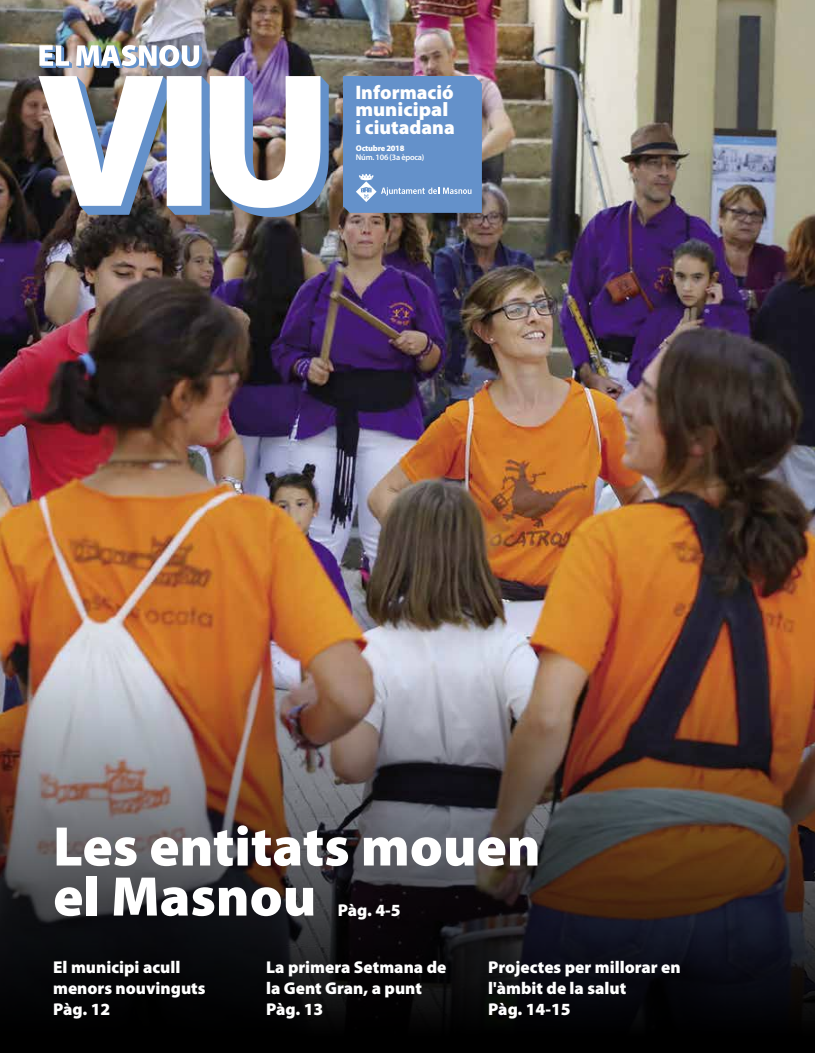
<style>
.page{position:relative;width:815px;height:1053px;background:#fff}
.page>*{position:absolute;margin:0;border:0;box-sizing:border-box;transform-origin:0 0}
.t1{font:900 56.25px/50px "Myriad Pro";color:#fff}
.t2{font:900 19.62px/17.5px "Myriad Pro";color:#fff}
.t3{font:900 17.12px/20.5px "Myriad Pro";color:#fff}
.t4{font:600 8.25px "Myriad Pro";letter-spacing:-.03em;color:#fff}
.t5{font:900 8.25px "Myriad Pro";letter-spacing:-.03em;color:#fff}
</style>
<div class="page">
<img style="left:0;top:0;width:815px;height:641px">
<img style="left:0;top:641px;width:815px;height:411px">
<svg style="left:47px;top:76px;width:282px;height:141px;background:#5c6f88"></svg>
<img style="left:39px;top:76px;width:281px;height:132px">
<img style="left:39px;top:45px;width:163px;height:23px">
<div style="left:343px;top:76px;width:139px;height:137px;background:#6491ca"></div>
<p class="t2" style="left:355px;top:83px;width:101px">Informació municipal i ciutadana</p>
<p class="t5" style="left:356px;top:142px;width:50px">Octubre 2018</p>
<p class="t4" style="left:356px;top:152px;width:70px">Núm. 106 (3a època)</p>
<h1 class="t1" style="left:53px;top:819px;width:489px">Les entitats mouen el Masnou</h1>
<p class="t3" style="left:338px;top:898px;width:64px">Pàg. 4-5</p>
<p class="t3" style="left:53px;top:956px;width:154px">El municipi acull menors nouvinguts<br>Pàg. 12</p>
<p class="t3" style="left:266px;top:956px;width:182px">La primera Setmana de la Gent Gran, a punt<br>Pàg. 13</p>
<p class="t3" style="left:488px;top:956px;width:194px">Projectes per millorar en l'àmbit de la salut<br>Pàg. 14-15</p>
</div>
